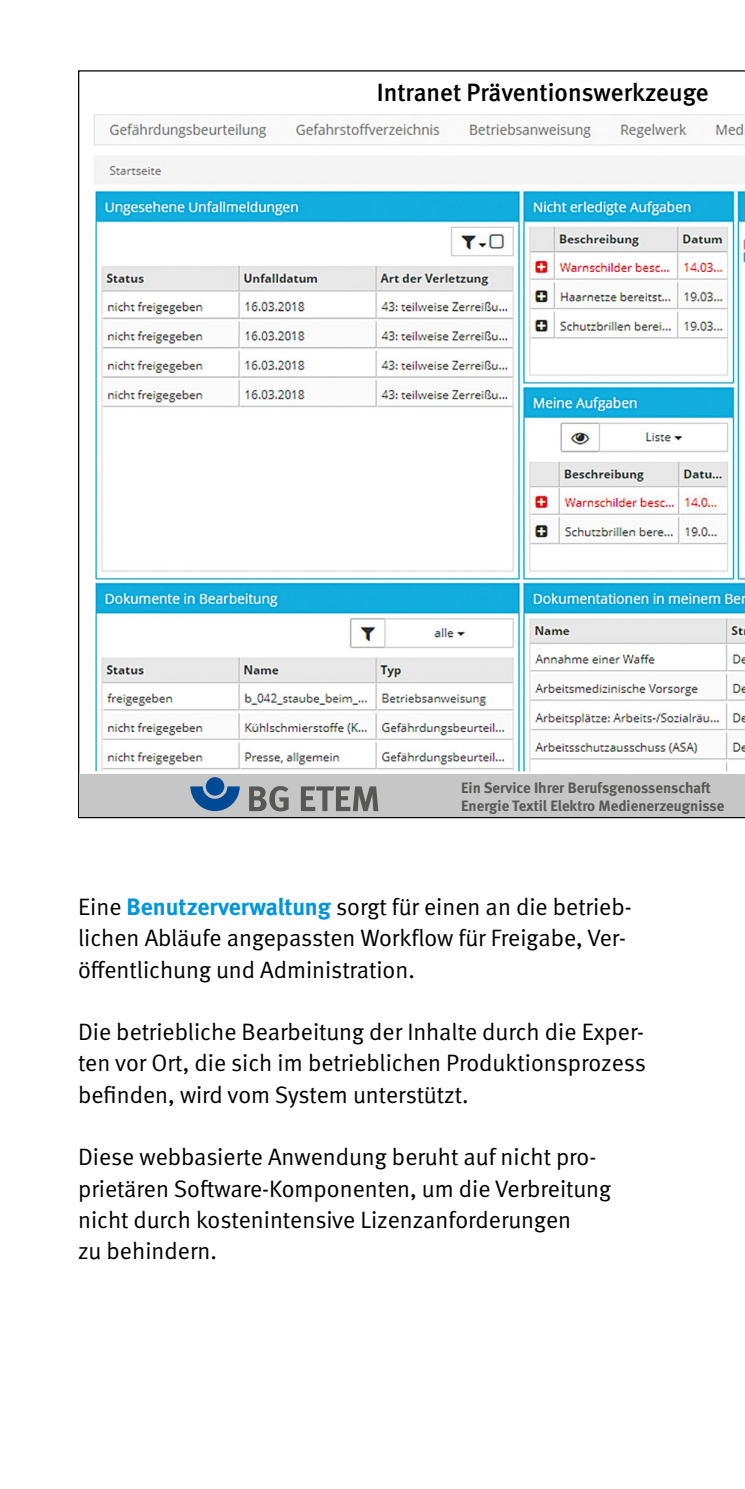
<style>
.page{position:relative;width:745px;height:1489px;background:#fff}
.page>*{position:absolute;margin:0;border:0;box-sizing:border-box;transform-origin:0 0}
.t1{font:500 25px "DGUV Meta";color:#000}
.t2{font:23.75px/31.2px "DGUV Meta";color:#000}
.t3{font:700 15px/18px "DGUV Meta";color:#575756}
.s1{font-weight:700;color:#0095db}
</style>
<div class="page">
<svg style="left:78px;top:70px;width:666px;height:748px"></svg>
<div style="left:376px;top:83px;width:368px;height:28px;background:#fff"></div>
<div style="left:79px;top:774px;width:665px;height:42px;background:#c6c6c6"></div>
<svg style="left:190px;top:786px;width:49px;height:25px"></svg>
<div style="left:206px;top:777px;width:18px;height:18px;background:#004994;border-radius:50%"></div>
<svg style="left:249px;top:786px;width:39px;height:25px"></svg>
<svg style="left:301px;top:786px;width:77px;height:25px"></svg>
<p class="t1" style="left:376px;top:78px;width:333px">Intranet Präventionswerkzeuge</p>
<p class="t3" style="left:461px;top:779px;width:264px">Ein Service Ihrer Berufsgenossenschaft<br>Energie Textil Elektro Medienerzeugnisse</p>
<p class="t2" style="left:78px;top:891px;width:552px">Eine <span class="s1">Benutzerverwaltung</span> sorgt für einen an die betrieb&shy;lichen Abläufe angepassten Workflow für Freigabe, Ver&shy;öffentlichung und Administration.</p>
<p class="t2" style="left:78px;top:1016px;width:569px;text-align:justify">Die betriebliche Bearbeitung der Inhalte durch die Exper&shy;ten vor Ort, die sich im betrieblichen Produktionsprozess befinden, wird vom System unterstützt.</p>
<p class="t2" style="left:78px;top:1141px;width:534px">Diese webbasierte Anwendung beruht auf nicht pro&shy;prietären Software-Komponenten, um die Verbreitung nicht durch kostenintensive Lizenzanforderungen<br>zu behindern.</p>
</div>
